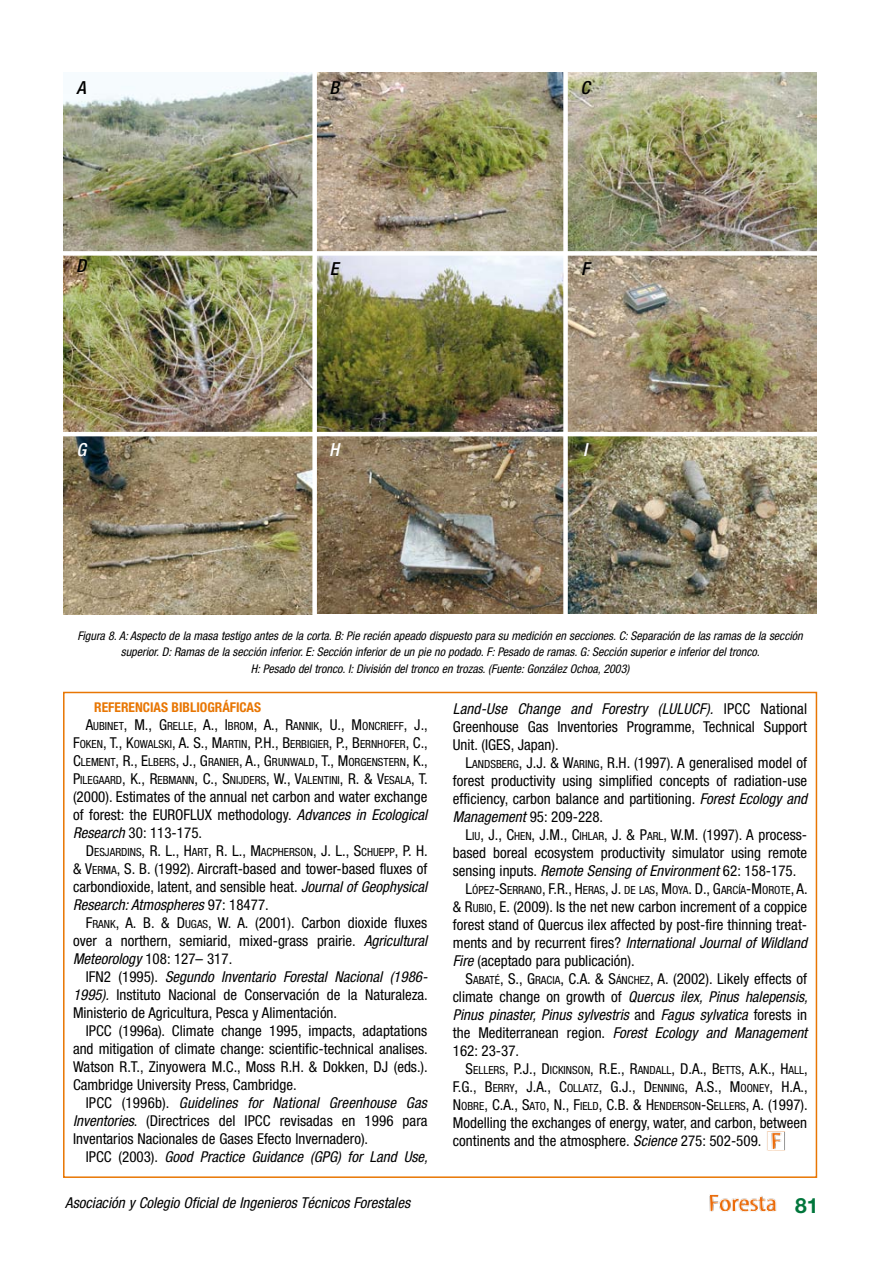
<style>
.page{position:relative;width:893px;height:1263px;background:#fff}
.page>*{position:absolute;margin:0;border:0;box-sizing:border-box;transform-origin:0 0}
.t1{font:700 21px "Helvetica Neue";color:#00763b}
.t2{font:italic 500 condensed 18px "Helvetica Neue";color:#000}
.t3{font:italic 500 condensed 18px "Helvetica Neue";color:#fff}
.t4{font:condensed 15px "Helvetica Neue";color:#000}
.t5{font:italic condensed 15px "Helvetica Neue";color:#000}
.t6{font:condensed 15px "Helvetica Neue";color:#000}
.t7{font:700 condensed 13.5px "Helvetica Neue";color:#e87603}
.t8{font:italic condensed 12px/16.5px "Helvetica Neue";color:#000;text-align:center}
.t9{font:condensed 11.25px/18px "Helvetica Neue";color:#000;text-align:justify}
.s1{font-size:15px}
.s2{font-style:italic}
.s3{font-size:11.25px}
.s4{font-style:inherit}
.s5{font-style:normal}
</style>
<div class="page">
<img style="left:709px;top:1195px;width:67px;height:17px">
<div style="left:63px;top:692px;width:754px;height:486px;border:2px solid #e87603"></div>
<img style="left:64px;top:72px;width:248px;height:179px">
<img style="left:317px;top:73px;width:499px;height:178px">
<img style="left:64px;top:256px;width:752px;height:176px">
<img style="left:64px;top:436px;width:248px;height:179px">
<img style="left:317px;top:436px;width:499px;height:177px">
<div style="left:312px;top:55px;width:5px;height:569px;background:#fff"></div>
<div style="left:563px;top:52px;width:5px;height:568px;background:#fff"></div>
<img style="left:767px;top:1132px;width:18px;height:18px">
<p class="t2" style="left:77px;top:77px;width:11px">A</p>
<p class="t2" style="left:329px;top:77px;width:11px">B</p>
<p class="t2" style="left:580px;top:77px;width:11px">C</p>
<p class="t2" style="left:76px;top:255px;width:12px">D</p>
<p class="t2" style="left:330px;top:258px;width:10px">E</p>
<p class="t2" style="left:581px;top:258px;width:10px">F</p>
<p class="t3" style="left:76px;top:439px;width:11px">G</p>
<p class="t3" style="left:329px;top:439px;width:12px">H</p>
<p class="t3" style="left:583px;top:439px;width:5px">I</p>
<p class="t8" style="left:77px;top:627px;width:727px">Figura 8. A: Aspecto de la masa testigo antes de la corta. B: Pie recién apeado dispuesto para su medición en secciones. C: Separación de las ramas de la sección superior. D: Ramas de la sección inferior. E: Sección inferior de un pie no podado. F: Pesado de ramas. G: Sección superior e inferior del tronco.<br>H: Pesado del tronco. I: División del tronco en trozas. (Fuente: González Ochoa, 2003)</p>
<p class="t7" style="left:94px;top:699px;width:168px">REFERENCIAS BIBLIOGRÁFICAS</p>
<p class="t9" style="left:73px;top:717px;width:356px;text-indent:13px"><span class="s1">A</span>UBINET<span class="s1">, M., G</span>RELLE<span class="s1">, A., I</span>BROM<span class="s1">, A., R</span>ANNIK<span class="s1">, U., M</span>ONCRIEFF<span class="s1">, J., F</span>OKEN<span class="s1">, T., K</span>OWALSKI<span class="s1">, A. S., M</span>ARTIN<span class="s1">, P.H., B</span>ERBIGIER<span class="s1">, P., B</span>ERNHOFER<span class="s1">, C., C</span>LEMENT<span class="s1">, R., E</span>LBERS<span class="s1">, J., G</span>RANIER<span class="s1">, A., G</span>RUNWALD<span class="s1">, T., M</span>ORGENSTERN<span class="s1">, K., P</span>ILEGAARD<span class="s1">, K., R</span>EBMANN<span class="s1">, C., S</span>NIJDERS<span class="s1">, W., V</span>ALENTINI<span class="s1">, R. &amp; V</span>ESALA<span class="s1">, T.</span></p>
<p class="t4" style="left:73px;top:788px;width:356px">(2000). Estimates of the annual net carbon and water exchange</p>
<p class="t4" style="left:73px;top:806px;width:356px">of forest: the EUROFLUX methodology. <span class="s2">Advances in Ecological</span></p>
<p class="t4" style="left:73px;top:824px;width:131px"><span class="s2">Research</span> 30: 113-175.</p>
<p class="t6" style="left:86px;top:842px;width:344px">D<span class="s3">ESJARDINS</span>, R. L., H<span class="s3">ART</span>, R. L., M<span class="s3">ACPHERSON</span>, J. L., S<span class="s3">CHUEPP</span> , P. H.</p>
<p class="t4" style="left:73px;top:860px;width:356px"><span class="s4">&amp; V</span><span class="s3">ERMA</span><span class="s4">, S. B.</span> (1992). Aircraft-based and tower-based fluxes of</p>
<p class="t4" style="left:73px;top:878px;width:356px">carbondioxide, latent, and sensible heat. <span class="s2">Journal of Geophysical</span></p>
<p class="t5" style="left:73px;top:896px;width:197px">Research: Atmospheres <span class="s5">97: 18477.</span></p>
<p class="t4" style="left:86px;top:914px;width:343px"><span class="s4">F</span><span class="s3">RANK</span><span class="s4">, A. B. &amp; D</span><span class="s3">UGAS</span><span class="s4">, W. A.</span> (2001). Carbon dioxide fluxes</p>
<p class="t4" style="left:73px;top:932px;width:356px">over a northern, semiarid, mixed-grass prairie. <span class="s2">Agricultural</span></p>
<p class="t4" style="left:73px;top:950px;width:161px"><span class="s2">Meteorology</span> 108: 127– 317.</p>
<p class="t5" style="left:86px;top:968px;width:343px"><span class="s5">IFN2 (1995).</span> Segundo Inventario Forestal Nacional (1986-</p>
<p class="t4" style="left:73px;top:986px;width:356px"><span class="s2">1995).</span> Instituto Nacional de Conservación de la Naturaleza.</p>
<p class="t4" style="left:73px;top:1004px;width:266px">Ministerio de Agricultura, Pesca y Alimentación.</p>
<p class="t4" style="left:86px;top:1022px;width:343px">IPCC (1996a). Climate change 1995, impacts, adaptations</p>
<p class="t4" style="left:73px;top:1040px;width:356px">and mitigation of climate change: scientific-technical analises.</p>
<p class="t4" style="left:73px;top:1058px;width:356px">Watson R.T., Zinyowera M.C., Moss R.H. &amp; Dokken, DJ (eds.).</p>
<p class="t4" style="left:73px;top:1076px;width:225px">Cambridge University Press, Cambridge.</p>
<p class="t5" style="left:86px;top:1094px;width:343px"><span class="s5">IPCC (1996b).</span> Guidelines for National Greenhouse Gas</p>
<p class="t4" style="left:73px;top:1112px;width:356px"><span class="s2">Inventories</span>. (Directrices del IPCC revisadas en 1996 para</p>
<p class="t4" style="left:73px;top:1130px;width:297px">Inventarios Nacionales de Gases Efecto Invernadero).</p>
<p class="t5" style="left:86px;top:1148px;width:344px"><span class="s5">IPCC (2003).</span> Good Practice Guidance (GPG) for Land Use,</p>
<p class="t5" style="left:453px;top:700px;width:356px">Land-Use Change and Forestry (LULUCF). <span class="s5">IPCC National</span></p>
<p class="t4" style="left:453px;top:718px;width:356px">Greenhouse Gas Inventories Programme, Technical Support</p>
<p class="t4" style="left:453px;top:736px;width:107px">Unit. (IGES, Japan).</p>
<p class="t4" style="left:466px;top:753px;width:343px"><span class="s4">L</span><span class="s3">ANDSBERG</span><span class="s4">, J.J. &amp; W</span><span class="s3">ARING</span><span class="s4">, R.H.</span> (1997). A generalised model of</p>
<p class="t4" style="left:453px;top:771px;width:356px">forest productivity using simplified concepts of radiation-use</p>
<p class="t4" style="left:453px;top:789px;width:356px">efficiency, carbon balance and partitioning. <span class="s2">Forest Ecology and</span></p>
<p class="t4" style="left:453px;top:807px;width:152px"><span class="s2">Management</span> 95: 209-228.</p>
<p class="t6" style="left:466px;top:825px;width:343px">L<span class="s3">IU</span>, J., C<span class="s3">HEN</span>, J.M., C<span class="s3">IHLAR</span>, J. &amp; P<span class="s3">ARL</span>, W.M. <span class="s4">(1997). A process-</span></p>
<p class="t4" style="left:453px;top:843px;width:356px">based boreal ecosystem productivity simulator using remote</p>
<p class="t5" style="left:453px;top:861px;width:345px"><span class="s5">sensing inputs.</span> Remote Sensing of Environment <span class="s5">62: 158-175.</span></p>
<p class="t9" style="left:466px;top:880px;width:344px"><span class="s1">L</span>ÓPEZ<span class="s1">-S</span>ERRANO<span class="s1">, F.R., H</span>ERAS<span class="s1">, J.</span> DE LAS<span class="s1">, M</span>OYA<span class="s1">. D., G</span>ARCÍA<span class="s1">-M</span>OROTE<span class="s1">, A.</span></p>
<p class="t4" style="left:453px;top:897px;width:356px"><span class="s4">&amp; R</span><span class="s3">UBIO</span><span class="s4">, E.</span> (2009). Is the net new carbon increment of a coppice</p>
<p class="t4" style="left:453px;top:915px;width:356px">forest stand of Quercus ilex affected by post-fire thinning treat-</p>
<p class="t5" style="left:453px;top:933px;width:356px"><span class="s5">ments and by recurrent fires?</span> International Journal of Wildland</p>
<p class="t4" style="left:453px;top:951px;width:183px"><span class="s2">Fire</span> (aceptado para publicación).</p>
<p class="t4" style="left:466px;top:969px;width:343px"><span class="s4">S</span><span class="s3">ABATÉ</span><span class="s4">, S., G</span><span class="s3">RACIA</span><span class="s4">, C.A. &amp; S</span><span class="s3">ÁNCHEZ</span><span class="s4">, A.</span> (2002). Likely effects of</p>
<p class="t5" style="left:453px;top:987px;width:356px"><span class="s5">climate change on growth of</span> Quercus ilex, Pinus halepensis,</p>
<p class="t5" style="left:453px;top:1005px;width:356px">Pinus pinaster, Pinus sylvestris <span class="s5">and</span> Fagus sylvatica <span class="s5">forests in</span></p>
<p class="t5" style="left:453px;top:1023px;width:356px"><span class="s5">the Mediterranean region.</span> Forest Ecology and Management</p>
<p class="t4" style="left:453px;top:1041px;width:68px">162: 23-37.</p>
<p class="t6" style="left:466px;top:1059px;width:344px">S<span class="s3">ELLERS</span>, P.J., D<span class="s3">ICKINSON</span>, R.E., R<span class="s3">ANDALL</span>, D.A., B<span class="s3">ETTS</span>, A.K., H<span class="s3">ALL</span>,</p>
<p class="t6" style="left:453px;top:1077px;width:356px">F.G., B<span class="s3">ERRY</span>, J.A., C<span class="s3">OLLATZ</span>, G.J., D<span class="s3">ENNING</span>, A.S., M<span class="s3">OONEY</span>, H.A.,</p>
<p class="t6" style="left:453px;top:1095px;width:356px">N<span class="s3">OBRE</span>, C.A., S<span class="s3">ATO</span>, N., F<span class="s3">IELD</span>, C.B. &amp; H<span class="s3">ENDERSON</span>-S<span class="s3">ELLERS</span>, A. <span class="s4">(1997).</span></p>
<p class="t4" style="left:453px;top:1113px;width:356px">Modelling the exchanges of energy, water, and carbon, between</p>
<p class="t4" style="left:453px;top:1131px;width:310px">continents and the atmosphere. <span class="s2">Science</span> 275: 502-509.</p>
<p class="t5" style="left:65px;top:1194px;width:346px">Asociación y Colegio Oficial de Ingenieros Técnicos Forestales</p>
<p class="t1" style="left:795px;top:1192px;width:25px">81</p>
</div>
